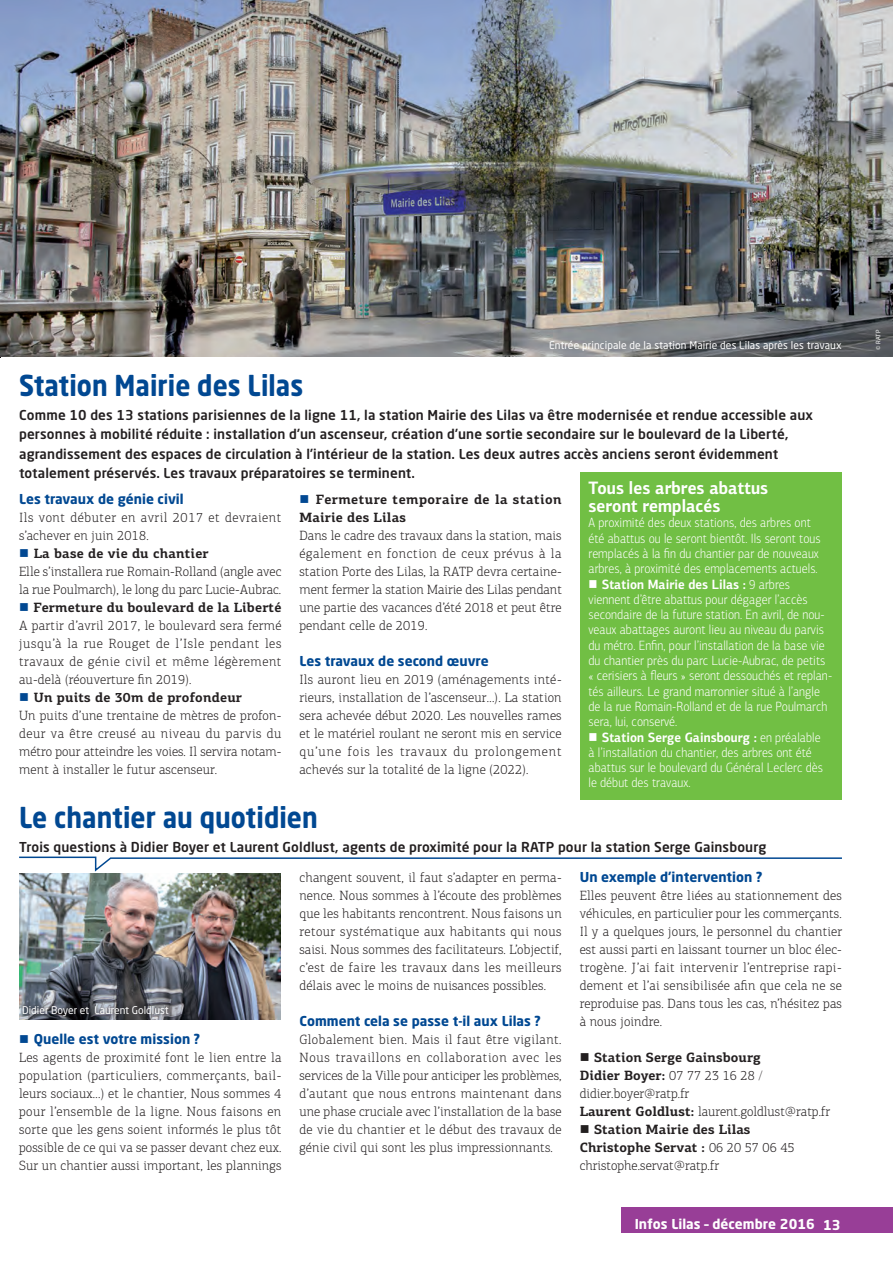
<style>
.page{position:relative;width:893px;height:1263px;background:#fff}
.page>*{position:absolute;margin:0;border:0;box-sizing:border-box;transform-origin:0 0}
.TITRE_2{font:700 28.5px "Neo Sans Std";letter-spacing:.005em;color:#014892;scale:.9 1}
.Texte_courant{font:700 18px/18px "PF Centro Sans Pro";letter-spacing:.005em;color:#fff;scale:.9 1}
.Texte_justifié{font:300 13.5px/18px "PF Centro Slab Pro";letter-spacing:.015em;color:#231f20;text-align:justify}
.Texte_courant-2{font:300 13.5px/15.3px "PF Centro Sans Pro";letter-spacing:.005em;color:#fff;scale:.9 1}
.Chapeau{font:500 13.5px/19.5px "Neo Sans Std";letter-spacing:.01em;color:#231f20}
.Texte_justifié-2{font:700 13.5px "PF Centro Slab Pro";letter-spacing:.015em;color:#231f20}
.Texte_justifié-3{font:700 13.5px "Neo Sans Std";letter-spacing:.005em;color:#014892}
.Texte_justifié-4{font:300 13.5px/18px "PF Centro Slab Pro";letter-spacing:.045em;color:#231f20}
.Texte_justifié-5{font:700 13.5px/18px "PF Centro Slab Pro";letter-spacing:.035em;color:#231f20}
.t1{font:700 13.5px "Neo Sans Std";color:#fff}
.Texte{font:10.5px "Neo Sans Std";letter-spacing:.01em;color:#fff}
.Texte-2{font:6px "Neo Sans Std";color:#fff}
.s1{color:#014892}
.s2{font-weight:700}
</style>
<div class="page">
<div style="left:621px;top:1208px;width:272px;height:25px;background:#983e97"></div>
<img style="left:0;top:0;width:893px;height:357px">
<img style="left:20px;top:874px;width:261px;height:145px">
<svg style="left:19px;top:856px;width:823px;height:16px"></svg>
<div style="left:580px;top:472px;width:262px;height:327px;background:#71bf44"></div>
<div style="left:18px;top:1001px;width:155px;height:19px;background:#231f20;opacity:.75"></div>
<p class="Texte" style="left:549px;top:339px;width:294px">Entrée principale de la station Mairie des Lilas après les travaux</p>
<p class="Texte-2" style="left:875px;top:350px;width:22px;rotate:-90deg">© RATP</p>
<p class="TITRE_2" style="left:19px;top:367px;width:317px">Station Mairie des Lilas</p>
<p class="Chapeau" style="left:19px;top:405px;width:795px">Comme 10 des 13 stations parisiennes de la ligne 11, la station Mairie des Lilas va être modernisée et rendue accessible aux personnes à mobilité réduite : installation d’un ascenseur, création d’une sortie secondaire sur le boulevard de la Liberté, agrandissement des espaces de circulation à l’intérieur de la station. Les deux autres accès anciens seront évidemment totalement préservés. Les travaux préparatoires se terminent.</p>
<p class="Texte_justifié-3" style="left:19px;top:490px;width:166px">Les travaux de génie civil</p>
<p class="Texte_justifié-4" style="left:19px;top:509px;width:264px">Ils vont débuter en avril 2017 et devraient s’achever en juin 2018.</p>
<p class="Texte_justifié-2" style="left:19px;top:545px;width:191px"><span class="s1">■</span> La base de vie du chantier</p>
<p class="Texte_justifié" style="left:19px;top:563px;width:264px">Elle s’installera rue Romain-Rolland (angle avec la rue Poulmarch), le long du parc Lucie-Aubrac.</p>
<p class="Texte_justifié-2" style="left:19px;top:599px;width:264px"><span class="s1">■</span> Fermeture du boulevard de la Liberté</p>
<p class="Texte_justifié" style="left:19px;top:617px;width:264px">A partir d’avril 2017, le boulevard sera fermé jusqu’à la rue Rouget de l’Isle pendant les travaux de génie civil et même légèrement au-delà (réouverture fin 2019).</p>
<p class="Texte_justifié-2" style="left:19px;top:689px;width:224px"><span class="s1">■</span> Un puits de 30m de profondeur</p>
<p class="Texte_justifié" style="left:19px;top:707px;width:264px">Un puits d’une trentaine de mètres de profon&shy;deur va être creusé au niveau du parvis du métro pour atteindre les voies. Il servira notam&shy;ment à installer le futur ascenseur.</p>
<p class="Texte_courant" style="left:588px;top:479px;width:201px">Tous les arbres abattus seront remplacés</p>
<p class="Texte_courant-2" style="left:588px;top:515px;width:259px">A proximité des deux stations, des arbres ont été abattus ou le seront bientôt. Ils seront tous remplacés à la fin du chantier par de nouveaux arbres, à proximité des emplacements actuels.</p>
<p class="Texte_courant-2" style="left:588px;top:576px;width:272px">■ <span class="s2">Station Mairie des Lilas :</span> 9 arbres viennent d’être abattus pour dégager l’accès secondaire de la future station. En avril, de nou&shy;veaux abattages auront lieu au niveau du parvis du métro. Enfin, pour l’installation de la base vie du chantier près du parc Lucie-Aubrac, de petits « cerisiers à fleurs » seront dessouchés et replan&shy;tés ailleurs. Le grand marronnier situé à l’angle de la rue Romain-Rolland et de la rue Poulmarch sera, lui, conservé.</p>
<p class="Texte_courant-2" style="left:588px;top:729px;width:262px">■ <span class="s2">Station Serge Gainsbourg :</span> en préalable à l’installation du chantier, des arbres ont été abattus sur le boulevard du Général Leclerc dès le début des travaux.</p>
<p class="Texte_justifié-5" style="left:299px;top:490px;width:264px"><span class="s1">■</span> Fermeture temporaire de la station<br>Mairie des Lilas</p>
<p class="Texte_justifié" style="left:299px;top:526px;width:264px">Dans le cadre des travaux dans la station, mais également en fonction de ceux prévus à la station Porte des Lilas, la RATP devra certaine&shy;ment fermer la station Mairie des Lilas pendant une partie des vacances d’été 2018 et peut être pendant celle de 2019.</p>
<p class="Texte_justifié-3" style="left:299px;top:652px;width:191px">Les travaux de second œuvre</p>
<p class="Texte_justifié" style="left:299px;top:671px;width:264px">Ils auront lieu en 2019 (aménagements inté&shy;rieurs, installation de l’ascenseur…). La station sera achevée début 2020. Les nouvelles rames et le matériel roulant ne seront mis en service qu’une fois les travaux du prolongement achevés sur la totalité de la ligne (2022).</p>
<p class="TITRE_2" style="left:19px;top:799px;width:333px">Le chantier au quotidien</p>
<p class="Chapeau" style="left:19px;top:837px;width:749px">Trois questions à Didier Boyer et Laurent Goldlust, agents de proximité pour la RATP pour la station Serge Gainsbourg</p>
<p class="Texte" style="left:22px;top:1003px;width:148px">Didier Boyer et Laurent Goldlust</p>
<p class="Texte_justifié-3" style="left:19px;top:1030px;width:183px">■ Quelle est votre mission ?</p>
<p class="Texte_justifié" style="left:19px;top:1049px;width:264px">Les agents de proximité font le lien entre la population (particuliers, commerçants, bail&shy;leurs sociaux…) et le chantier, Nous sommes 4 pour l’ensemble de la ligne. Nous faisons en sorte que les gens soient informés le plus tôt possible de ce qui va se passer devant chez eux.<br>Sur un chantier aussi important, les plannings</p>
<p class="Texte_justifié" style="left:299px;top:868px;width:264px">changent souvent, il faut s’adapter en perma&shy;nence. Nous sommes à l’écoute des problèmes que les habitants rencontrent. Nous faisons un retour systématique aux habitants qui nous saisi. Nous sommes des facilitateurs. L’objectif, c’est de faire les travaux dans les meilleurs délais avec le moins de nuisances possibles.</p>
<p class="Texte_justifié-3" style="left:299px;top:1012px;width:243px">Comment cela se passe t-il aux Lilas ?</p>
<p class="Texte_justifié" style="left:299px;top:1031px;width:264px">Globalement bien. Mais il faut être vigilant.<br>Nous travaillons en collaboration avec les services de la Ville pour anticiper les problèmes, d’autant que nous entrons maintenant dans une phase cruciale avec l’installation de la base de vie du chantier et le début des travaux de génie civil qui sont les plus impressionnants.</p>
<p class="Texte_justifié-3" style="left:580px;top:868px;width:184px">Un exemple d’intervention ?</p>
<p class="Texte_justifié" style="left:580px;top:887px;width:264px">Elles peuvent être liées au stationnement des véhicules, en particulier pour les commerçants.<br>Il y a quelques jours, le personnel du chantier est aussi parti en laissant tourner un bloc élec&shy;trogène. J’ai fait intervenir l’entreprise rapi&shy;dement et l’ai sensibilisée afin que cela ne se reproduise pas. Dans tous les cas, n’hésitez pas à nous joindre.</p>
<p class="Texte_justifié-2" style="left:580px;top:1049px;width:183px">■ Station Serge Gainsbourg</p>
<p class="Texte_justifié" style="left:580px;top:1067px;width:184px"><span class="s2">Didier Boyer:</span> 07 77 23 16 28 / didier.boyer@ratp.fr</p>
<p class="Texte_justifié" style="left:580px;top:1102px;width:252px"><span class="s2">Laurent Goldlust:</span> laurent.goldlust@ratp.fr</p>
<p class="Texte_justifié-2" style="left:580px;top:1121px;width:172px">■ Station Mairie des Lilas</p>
<p class="Texte_justifié" style="left:580px;top:1139px;width:217px"><span class="s2">Christophe Servat :</span> 06 20 57 06 45 christophe.servat@ratp.fr</p>
<p class="t1" style="left:635px;top:1215px;width:207px">Infos Lilas – décembre 2016 13</p>
</div>
